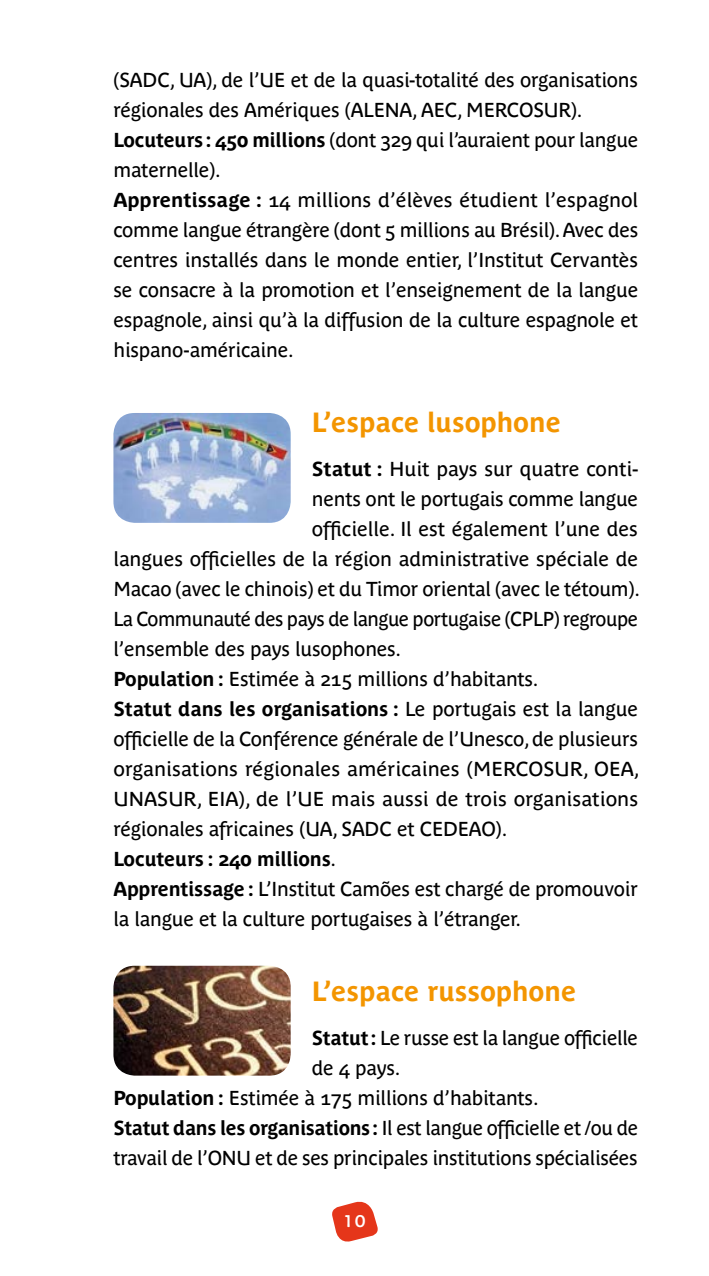
<style>
.page{position:relative;width:709px;height:1276px;background:#fff}
.page>*{position:absolute;margin:0;border:0;box-sizing:border-box;transform-origin:0 0}
.t1{font:700 27.5px "Parisine Plus";color:#f39500}
.t2{font:20px/30px "Parisine Plus";letter-spacing:-.01em;color:#000}
.t3{font:700 20px "Parisine Plus";letter-spacing:-.01em;color:#000}
.t4{font:500 17.5px "Adesso";color:#fff}
.s1{font-weight:700}
.s2{font-weight:400}
</style>
<div class="page">
<svg style="left:332px;top:1201px;width:46px;height:41px"></svg>
<img style="left:113px;top:413px;width:178px;height:110px">
<img style="left:113px;top:965px;width:178px;height:110px">
<p class="t2" style="left:113px;top:64px;width:526px">(SADC, UA), de l’UE et de la quasi-totalité des organisations régionales des Amériques (ALENA, AEC, MERCOSUR).<br><span class="s1">Locuteurs : 450 millions</span> (dont 329 qui l’auraient pour langue maternelle).<br><span class="s1">Apprentissage :</span> 14 millions d’élèves étudient l’espagnol comme langue étrangère (dont 5 millions au Brésil). Avec des centres installés dans le monde entier, l’Institut Cervantès se consacre à la promotion et l’enseignement de la langue espagnole, ainsi qu’à la diffusion de la culture espagnole et hispano-américaine.</p>
<h1 class="t1" style="left:312px;top:406px;width:250px">L’espace lusophone</h1>
<p class="t2" style="left:312px;top:454px;width:327px"><span class="s1">Statut :</span> Huit pays sur quatre conti-</p>
<p class="t2" style="left:312px;top:484px;width:327px">nents ont le portugais comme langue</p>
<p class="t2" style="left:312px;top:514px;width:327px">officielle. Il est également l’une des</p>
<p class="t2" style="left:113px;top:544px;width:526px">langues officielles de la région administrative spéciale de</p>
<p class="t2" style="left:113px;top:574px;width:528px">Macao (avec le chinois) et du Timor oriental (avec le tétoum).</p>
<p class="t2" style="left:113px;top:604px;width:526px">La Communauté des pays de langue portugaise (CPLP) regroupe</p>
<p class="t2" style="left:113px;top:634px;width:289px">l’ensemble des pays lusophones.</p>
<p class="t2" style="left:113px;top:664px;width:426px"><span class="s1">Population :</span> Estimée à 215 millions d’habitants.</p>
<p class="t3" style="left:113px;top:697px;width:526px">Statut dans les organisations : <span class="s2">Le portugais est la langue</span></p>
<p class="t2" style="left:113px;top:724px;width:526px">officielle de la Conférence générale de l’Unesco, de plusieurs</p>
<p class="t2" style="left:113px;top:754px;width:528px">organisations régionales américaines (MERCOSUR, OEA,</p>
<p class="t2" style="left:113px;top:784px;width:526px">UNASUR, EIA), de l’UE mais aussi de trois organisations</p>
<p class="t2" style="left:113px;top:814px;width:395px">régionales africaines (UA, SADC et CEDEAO).</p>
<p class="t3" style="left:113px;top:847px;width:224px">Locuteurs : 240 millions<span class="s2">.</span></p>
<p class="t2" style="left:113px;top:874px;width:526px"><span class="s1">Apprentissage :</span> L’Institut Camões est chargé de promouvoir</p>
<p class="t2" style="left:113px;top:904px;width:409px">la langue et la culture portugaises à l’étranger.</p>
<h1 class="t1" style="left:312px;top:975px;width:266px">L’espace russophone</h1>
<p class="t2" style="left:312px;top:1023px;width:327px"><span class="s1">Statut:</span> Le russe est la langue officielle</p>
<p class="t2" style="left:312px;top:1053px;width:90px">de 4 pays.</p>
<p class="t2" style="left:113px;top:1083px;width:426px"><span class="s1">Population :</span> Estimée à 175 millions d’habitants.</p>
<p class="t2" style="left:113px;top:1113px;width:526px"><span class="s1">Statut dans les organisations:</span> Il est langue officielle et /ou de</p>
<p class="t2" style="left:113px;top:1143px;width:526px">travail de l’ONU et de ses principales institutions spécialisées</p>
<p class="t4" style="left:343px;top:1211px;width:25px">10</p>
</div>
